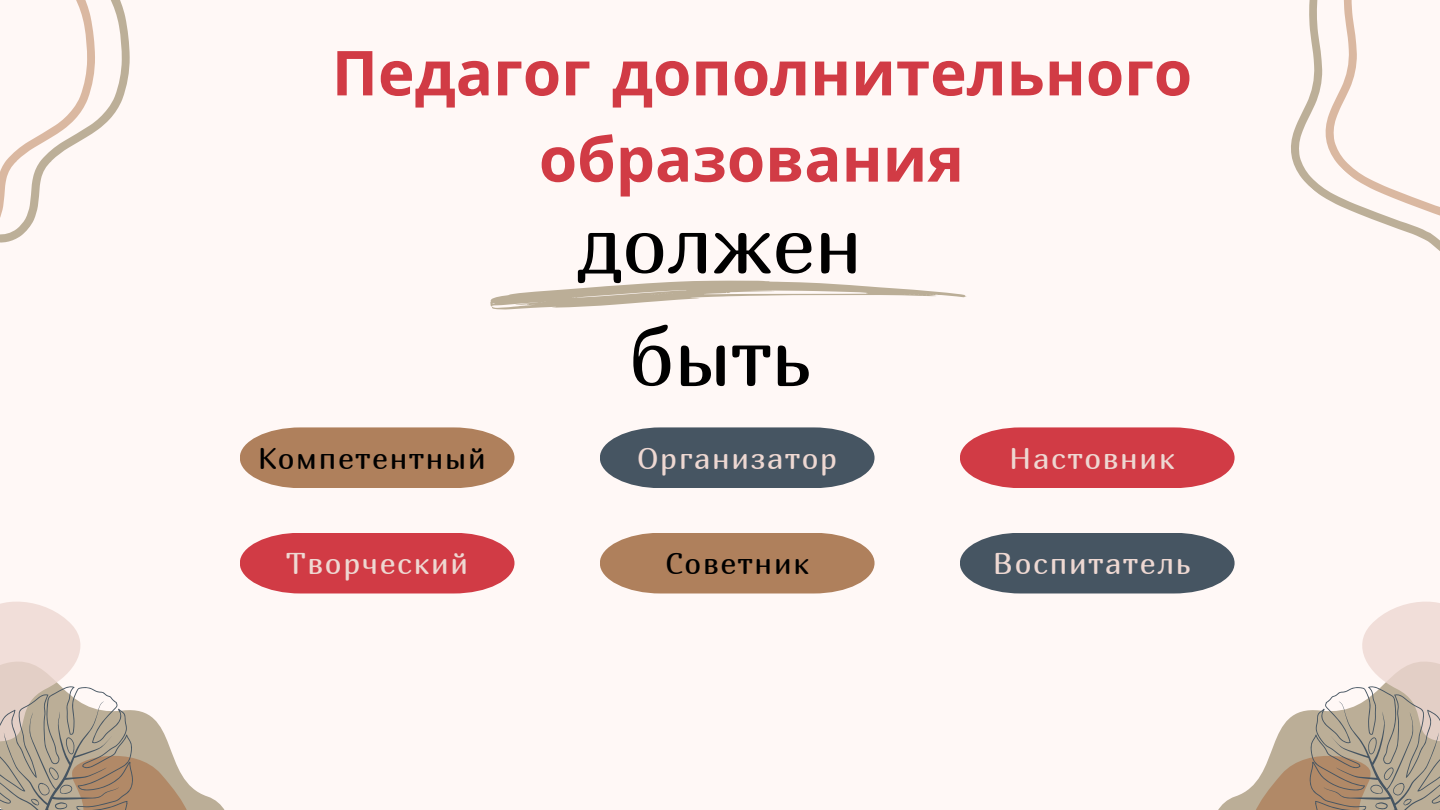
<style>
.page{position:relative;width:1440px;height:810px;background:#fff8f6}
.page>*{position:absolute;margin:0;border:0;box-sizing:border-box;transform-origin:0 0}
.t1{font:80.8px/112.6px "Marmelad";color:#000;text-align:center}
.t2{font:700 62px/86.2px "Noto Sans";color:#d13b45;text-align:center}
.t3{font:30px "Marmelad";letter-spacing:.06em;color:#eed8d2}
.t4{font:30px "Marmelad";letter-spacing:.06em;color:#000}
</style>
<div class="page">
<svg style="left:0;top:0;width:130px;height:243px"></svg>
<svg style="left:1291px;top:0;width:149px;height:251px"></svg>
<svg style="left:490px;top:281px;width:476px;height:29px"></svg>
<svg style="left:600px;top:427px;width:275px;height:61px;background:#586571"></svg>
<svg style="left:240px;top:427px;width:275px;height:61px;background:#b78c6b"></svg>
<svg style="left:0;top:533px;width:515px;height:277px"></svg>
<svg style="left:600px;top:533px;width:275px;height:60px;background:#b68b6a"></svg>
<svg style="left:960px;top:533px;width:480px;height:277px"></svg>
<svg style="left:960px;top:427px;width:275px;height:61px;background:#d54e57"></svg>
<p class="t2" style="left:332px;top:28px;width:862px">Педагог дополнительного образования</p>
<p class="t1" style="left:578px;top:187px;width:286px">должен быть</p>
<p class="t4" style="left:258px;top:440px;width:229px">Компетентный</p>
<p class="t3" style="left:637px;top:440px;width:202px">Организатор</p>
<p class="t3" style="left:1009px;top:440px;width:167px">Настовник</p>
<p class="t3" style="left:286px;top:545px;width:183px">Творческий</p>
<p class="t4" style="left:665px;top:545px;width:145px">Советник</p>
<p class="t3" style="left:993px;top:545px;width:199px">Воспитатель</p>
</div>
